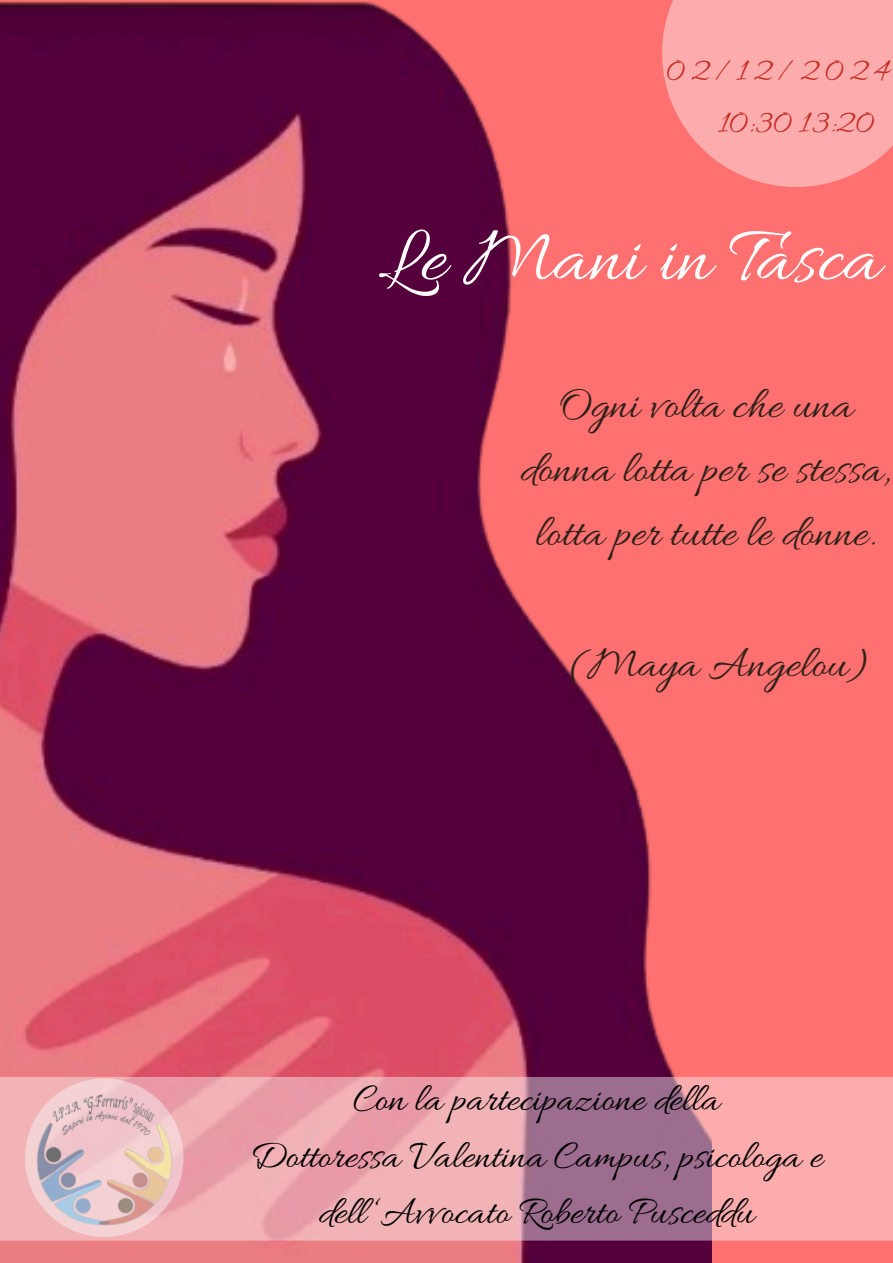
<style>
.page{position:relative;width:893px;height:1263px;background:#ff7070}
.page>*{position:absolute;margin:0;border:0;box-sizing:border-box;transform-origin:0 0}
.t1{font:81.3px "Allura";color:#fff}
.t2{font:45.97px/64.1px "Allura";color:#2d2119;text-align:center}
.t3{font:40.5px/56.2px "Allura";color:#000;text-align:center}
.t4{font:34.5px "Allura";letter-spacing:.15em;color:#c62b24}
</style>
<div class="page">
<div style="left:662px;top:0;width:231px;height:187px;background:#fcacac"></div>
<img style="left:0;top:0;width:711px;height:1025px">
<svg style="left:0;top:1025px;width:893px;height:238px;background:#d98492"></svg>
<img style="left:30px;top:1087px;width:149px;height:143px">
<svg style="left:25px;top:1078px;width:158px;height:159px;background:#e0c2c3"></svg>
<h4 class="t4" style="left:666px;top:52px;width:226px">02/12/2024</h4>
<h2 class="t4" style="left:718px;top:104px;width:157px">10:30 13:20</h2>
<h1 class="t1" style="left:378px;top:212px;width:503px">Le Mani in Tasca</h1>
<p class="t2" style="left:520px;top:376px;width:372px">Ogni volta che una donna lotta per se stessa, lotta per tutte le donne.</p>
<h3 class="t2" style="left:570px;top:635px;width:303px">(Maya Angelou)</h3>
<h2 class="t3" style="left:250px;top:1074px;width:574px">Con la partecipazione della<br>Dottoressa Valentina Campus, psicologa e dell ‘Avvocato Roberto Pusceddu</h2>
</div>
